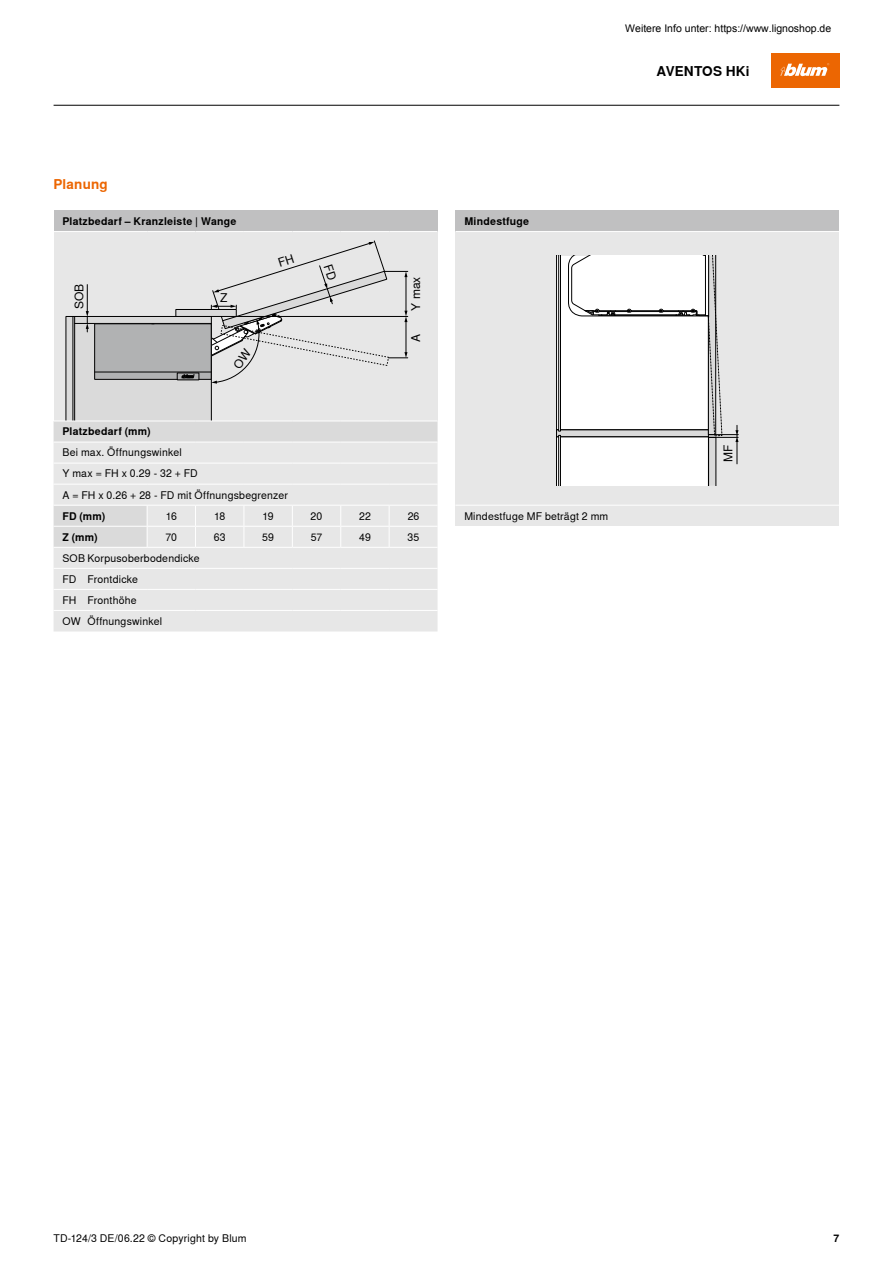
<style>
.page{position:relative;width:893px;height:1263px;background:#fff}
.page>*{position:absolute;margin:0;border:0;box-sizing:border-box;transform-origin:0 0}
.t1{font:700 13.5px "Nimbus Sans Global";letter-spacing:.01em;color:#000}
.t2{font:700 13.5px "Nimbus Sans Global";letter-spacing:.01em;color:#ec6602}
.t3{font:12px "Nimbus Sans Global";color:#000}
.t4{font:10.5px/21.1px "Nimbus Sans Global";letter-spacing:.02em;color:#000}
.t5{font:700 10.5px "Nimbus Sans Global";letter-spacing:.025em;color:#000}
.t6{font:10.5px "Arial";color:#000}
</style>
<div class="page">
<div style="left:771px;top:54px;width:68px;height:34px;background:#ec6602"></div>
<svg style="left:780px;top:63px;width:49px;height:13px"></svg>
<div style="left:455px;top:232px;width:384px;height:294px;background:#e7e7e7"></div>
<div style="left:455px;top:210px;width:384px;height:22px;background:#c0c0c1"></div>
<hr style="left:708px;top:434px;width:30px;height:1px;background:#000">
<hr style="left:708px;top:437px;width:30px;height:1px;background:#000">
<svg style="left:735px;top:425px;width:3px;height:39px"></svg>
<svg style="left:556px;top:256px;width:166px;height:230px;background:#ebebeb"></svg>
<div style="left:54px;top:232px;width:384px;height:189px;background:#e7e7e7"></div>
<div style="left:54px;top:210px;width:384px;height:22px;background:#c0c0c1"></div>
<div style="left:54px;top:422px;width:384px;height:20px;background:#dadada"></div>
<div style="left:54px;top:443px;width:384px;height:188px;background:#e7e7e7"></div>
<hr style="left:54px;top:231px;width:93px;height:1px;background:#fff">
<hr style="left:147px;top:231px;width:49px;height:1px;background:#fff">
<hr style="left:196px;top:231px;width:48px;height:1px;background:#fff">
<hr style="left:244px;top:231px;width:48px;height:1px;background:#fff">
<hr style="left:292px;top:231px;width:49px;height:1px;background:#fff">
<hr style="left:341px;top:231px;width:48px;height:1px;background:#fff">
<hr style="left:389px;top:231px;width:49px;height:1px;background:#fff">
<hr style="left:54px;top:463px;width:93px;height:1px;background:#fff">
<hr style="left:147px;top:463px;width:49px;height:1px;background:#fff">
<hr style="left:196px;top:463px;width:48px;height:1px;background:#fff">
<hr style="left:244px;top:463px;width:48px;height:1px;background:#fff">
<hr style="left:292px;top:463px;width:49px;height:1px;background:#fff">
<hr style="left:341px;top:463px;width:48px;height:1px;background:#fff">
<hr style="left:389px;top:463px;width:49px;height:1px;background:#fff">
<hr style="left:54px;top:484px;width:93px;height:1px;background:#fff">
<hr style="left:147px;top:484px;width:49px;height:1px;background:#fff">
<hr style="left:196px;top:484px;width:48px;height:1px;background:#fff">
<hr style="left:244px;top:484px;width:48px;height:1px;background:#fff">
<hr style="left:292px;top:484px;width:49px;height:1px;background:#fff">
<hr style="left:341px;top:484px;width:48px;height:1px;background:#fff">
<hr style="left:389px;top:484px;width:49px;height:1px;background:#fff">
<hr style="left:54px;top:505px;width:93px;height:1px;background:#fff">
<hr style="left:147px;top:505px;width:49px;height:1px;background:#fff">
<hr style="left:196px;top:505px;width:48px;height:1px;background:#fff">
<hr style="left:244px;top:505px;width:48px;height:1px;background:#fff">
<hr style="left:292px;top:505px;width:49px;height:1px;background:#fff">
<hr style="left:341px;top:505px;width:48px;height:1px;background:#fff">
<hr style="left:389px;top:505px;width:49px;height:1px;background:#fff">
<hr style="left:54px;top:526px;width:93px;height:1px;background:#fff">
<svg style="left:147px;top:506px;width:1px;height:41px"></svg>
<hr style="left:54px;top:547px;width:93px;height:1px;background:#fff">
<hr style="left:147px;top:547px;width:49px;height:1px;background:#fff">
<hr style="left:196px;top:547px;width:48px;height:1px;background:#fff">
<hr style="left:244px;top:547px;width:48px;height:1px;background:#fff">
<hr style="left:292px;top:547px;width:49px;height:1px;background:#fff">
<hr style="left:341px;top:547px;width:48px;height:1px;background:#fff">
<hr style="left:389px;top:547px;width:49px;height:1px;background:#fff">
<hr style="left:54px;top:568px;width:93px;height:1px;background:#fff">
<hr style="left:147px;top:568px;width:49px;height:1px;background:#fff">
<hr style="left:196px;top:568px;width:48px;height:1px;background:#fff">
<hr style="left:244px;top:568px;width:48px;height:1px;background:#fff">
<hr style="left:292px;top:568px;width:49px;height:1px;background:#fff">
<hr style="left:341px;top:568px;width:48px;height:1px;background:#fff">
<hr style="left:389px;top:568px;width:49px;height:1px;background:#fff">
<hr style="left:54px;top:589px;width:93px;height:1px;background:#fff">
<hr style="left:147px;top:589px;width:49px;height:1px;background:#fff">
<hr style="left:196px;top:589px;width:48px;height:1px;background:#fff">
<hr style="left:244px;top:589px;width:48px;height:1px;background:#fff">
<hr style="left:292px;top:589px;width:49px;height:1px;background:#fff">
<hr style="left:341px;top:589px;width:48px;height:1px;background:#fff">
<hr style="left:389px;top:589px;width:49px;height:1px;background:#fff">
<hr style="left:54px;top:610px;width:93px;height:1px;background:#fff">
<hr style="left:147px;top:610px;width:49px;height:1px;background:#fff">
<hr style="left:196px;top:610px;width:48px;height:1px;background:#fff">
<hr style="left:244px;top:610px;width:48px;height:1px;background:#fff">
<hr style="left:292px;top:610px;width:49px;height:1px;background:#fff">
<hr style="left:341px;top:610px;width:48px;height:1px;background:#fff">
<hr style="left:389px;top:610px;width:49px;height:1px;background:#fff">
<hr style="left:147px;top:526px;width:49px;height:1px;background:#fff">
<hr style="left:196px;top:526px;width:48px;height:1px;background:#fff">
<svg style="left:195px;top:506px;width:1px;height:41px"></svg>
<hr style="left:244px;top:526px;width:48px;height:1px;background:#fff">
<svg style="left:244px;top:506px;width:1px;height:41px"></svg>
<hr style="left:292px;top:526px;width:49px;height:1px;background:#fff">
<svg style="left:292px;top:506px;width:1px;height:41px"></svg>
<hr style="left:341px;top:526px;width:48px;height:1px;background:#fff">
<svg style="left:340px;top:506px;width:1px;height:41px"></svg>
<hr style="left:389px;top:526px;width:49px;height:1px;background:#fff">
<svg style="left:389px;top:506px;width:1px;height:41px"></svg>
<hr style="left:54px;top:105px;width:785px;height:1px;background:#000">
<hr style="left:455px;top:231px;width:384px;height:1px;background:#fff">
<hr style="left:455px;top:505px;width:384px;height:1px;background:#fff">
<svg style="left:66px;top:240px;width:342px;height:181px"></svg>
<p class="t2" style="left:54px;top:177px;width:56px">Planung</p>
<p class="t5" style="left:63px;top:215px;width:175px">Platzbedarf – Kranzleiste | Wange</p>
<p class="t3" style="left:72px;top:309px;width:27px;rotate:-90deg">SOB</p>
<p class="t3" style="left:409px;top:311px;width:36px;rotate:-90deg">Y max</p>
<p class="t3" style="left:409px;top:342px;width:10px;rotate:-90deg">A</p>
<p class="t3" style="left:220px;top:291px;width:9px">Z</p>
<p class="t5" style="left:63px;top:426px;width:90px">Platzbedarf (mm)</p>
<p class="t4" style="left:63px;top:442px;width:121px">Bei max. Öffnungswinkel</p>
<p class="t4" style="left:63px;top:463px;width:137px">Y max = FH x 0.29 - 32 + FD</p>
<p class="t4" style="left:166px;top:505px;width:13px">16</p>
<p class="t4" style="left:214px;top:505px;width:13px">18</p>
<p class="t4" style="left:263px;top:505px;width:13px">19</p>
<p class="t4" style="left:311px;top:505px;width:13px">20</p>
<p class="t4" style="left:359px;top:505px;width:13px">22</p>
<p class="t4" style="left:408px;top:505px;width:13px">26</p>
<p class="t4" style="left:166px;top:526px;width:13px">70</p>
<p class="t4" style="left:214px;top:526px;width:13px">63</p>
<p class="t4" style="left:262px;top:526px;width:13px">59</p>
<p class="t4" style="left:311px;top:526px;width:13px">57</p>
<p class="t4" style="left:359px;top:526px;width:13px">49</p>
<p class="t4" style="left:408px;top:526px;width:13px">35</p>
<p class="t4" style="left:63px;top:547px;width:139px">SOB Korpusoberbodendicke<br>FD<br>FH<br>OW</p>
<p class="t4" style="left:63px;top:484px;width:227px">A = FH x 0.26 + 28 - FD mit Öffnungsbegrenzer</p>
<p class="t5" style="left:63px;top:510px;width:44px">FD (mm)</p>
<p class="t5" style="left:63px;top:531px;width:36px">Z (mm)</p>
<p class="t4" style="left:88px;top:569px;width:76px">Frontdicke<br>Fronthöhe<br>Öffnungswinkel</p>
<p class="t5" style="left:464px;top:215px;width:66px">Mindestfuge</p>
<p class="t6" style="left:625px;top:21px;width:208px">Weitere Info unter: https://www.lignoshop.de</p>
<p class="t1" style="left:657px;top:63px;width:95px">AVENTOS HKi</p>
<p class="t4" style="left:464px;top:505px;width:145px">Mindestfuge MF beträgt 2 mm</p>
<p class="t3" style="left:721px;top:462px;width:19px;rotate:-90deg">MF</p>
<p class="t4" style="left:54px;top:1228px;width:195px">TD-124/3 DE/06.22 © Copyright by Blum</p>
<p class="t5" style="left:833px;top:1232px;width:7px">7</p>
</div>
